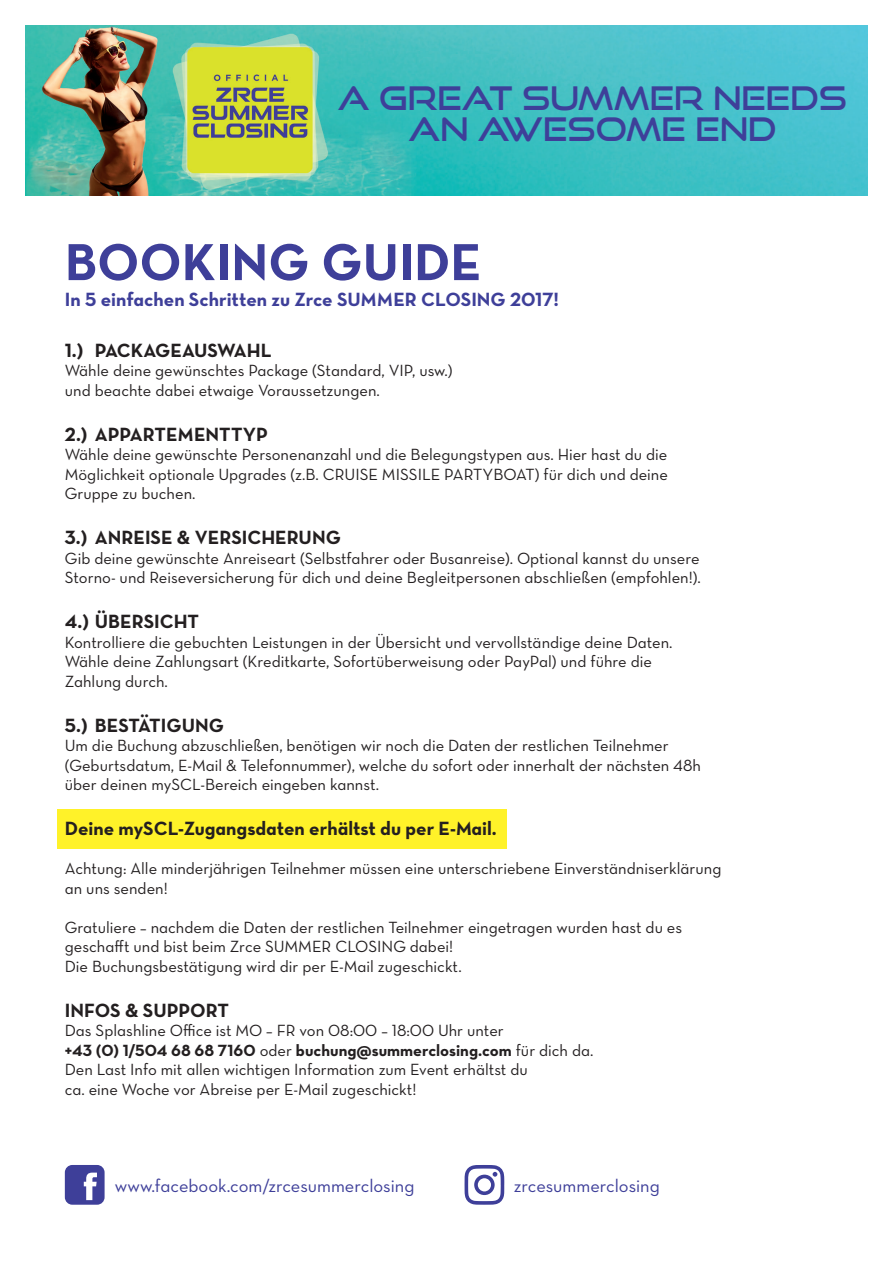
<style>
.page{position:relative;width:893px;height:1263px;background:#fff}
.page>*{position:absolute;margin:0;border:0;box-sizing:border-box;transform-origin:0 0}
.t1{font:52.8px "Neutra Text Bold Alt";color:#3e3f99}
.t2{font:32.25px/31.3px "Good Times Rg";color:#3e3f99;text-align:center}
.t3{font:19.5px "Neutra Text Bold Alt";color:#231f20}
.t4{font:19.5px "Neutra Text Bold Alt";color:#3e3f99}
.t5{font:18.3px "Neutra Text Book Alt";color:#3e3f99}
.t6{font:16.5px/19.5px "Neutra Text Book Alt";color:#231f20}
.t7{font:16.5px "Neutra Text Bold Alt";color:#231f20}
.s1{font-family:"Neutra Text Book Alt"}
</style>
<div class="page">
<div style="left:57px;top:809px;width:449px;height:40px;background:#fff229"></div>
<img style="left:25px;top:26px;width:842px;height:169px">
<svg style="left:65px;top:1165px;width:40px;height:40px"></svg>
<svg style="left:465px;top:1165px;width:39px;height:40px"></svg>
<h2 class="t2" style="left:338px;top:82px;width:511px">A GREAT SUMMER NEEDS<br>AN AWESOME END</h2>
<h1 class="t1" style="left:65px;top:229px;width:418px">BOOKING GUIDE</h1>
<p class="t4" style="left:65px;top:287px;width:496px">In 5 einfachen Schritten zu Zrce SUMMER CLOSING 2017!</p>
<p class="t3" style="left:65px;top:338px;width:208px">1.) PACKAGEAUSWAHL</p>
<p class="t6" style="left:65px;top:360px;width:389px">Wähle deine gewünschtes Package (Standard, VIP, usw.) und beachte dabei etwaige Voraussetzungen.</p>
<p class="t3" style="left:65px;top:422px;width:204px">2.) APPARTEMENTTYP</p>
<p class="t6" style="left:65px;top:444px;width:605px;text-align:justify">Wähle deine gewünschte Personenanzahl und die Belegungstypen aus. Hier hast du die Möglichkeit optionale Upgrades (z.B. CRUISE MISSILE PARTYBOAT) für dich und deine Gruppe zu buchen.</p>
<p class="t3" style="left:65px;top:525px;width:278px">3.) ANREISE &amp; VERSICHERUNG</p>
<p class="t6" style="left:65px;top:548px;width:637px">Gib deine gewünschte Anreiseart (Selbstfahrer oder Busanreise). Optional kannst du unsere<br>Storno- und Reiseversicherung für dich und deine Begleitpersonen abschließen (empfohlen!).</p>
<p class="t3" style="left:65px;top:609px;width:136px">4.) ÜBERSICHT</p>
<p class="t6" style="left:65px;top:632px;width:609px">Kontrolliere die gebuchten Leistungen in der Übersicht und vervollständige deine Daten.<br>Wähle deine Zahlungsart (Kreditkarte, Sofortüberweisung oder PayPal) und führe die<br>Zahlung durch.</p>
<p class="t3" style="left:65px;top:713px;width:161px">5.) BESTÄTIGUNG</p>
<p class="t6" style="left:65px;top:735px;width:638px">Um die Buchung abzuschließen, benötigen wir noch die Daten der restlichen Teilnehmer (Geburtsdatum, E-Mail &amp; Telefonnummer), welche du sofort oder innerhalt der nächsten 48h über deinen mySCL-Bereich eingeben kannst.</p>
<p class="t3" style="left:65px;top:816px;width:433px">Deine mySCL-Zugangsdaten erhältst du per E-Mail.</p>
<p class="t6" style="left:65px;top:858px;width:658px">Achtung: Alle minderjährigen Teilnehmer müssen eine unterschriebene Einverständniserklärung an uns senden!</p>
<p class="t6" style="left:65px;top:917px;width:619px">Gratuliere – nachdem die Daten der restlichen Teilnehmer eingetragen wurden hast du es geschafft und bist beim Zrce SUMMER CLOSING dabei!<br>Die Buchungsbestätigung wird dir per E-Mail zugeschickt.</p>
<p class="t3" style="left:65px;top:998px;width:166px">INFOS &amp; SUPPORT</p>
<p class="t6" style="left:65px;top:1020px;width:440px">Das Splashline Office ist MO – FR von 08:00 – 18:00 Uhr unter</p>
<p class="t7" style="left:65px;top:1040px;width:530px">+43 (0) 1/504 68 68 7160 <span class="s1">oder</span> buchung@summerclosing.com <span class="s1">für dich da.</span></p>
<p class="t6" style="left:65px;top:1059px;width:464px">Den Last Info mit allen wichtigen Information zum Event erhältst du ca. eine Woche vor Abreise per E-Mail zugeschickt!</p>
<p class="t5" style="left:115px;top:1175px;width:301px">www.facebook.com/zrcesummerclosing</p>
<p class="t5" style="left:514px;top:1175px;width:147px">zrcesummerclosing</p>
</div>
